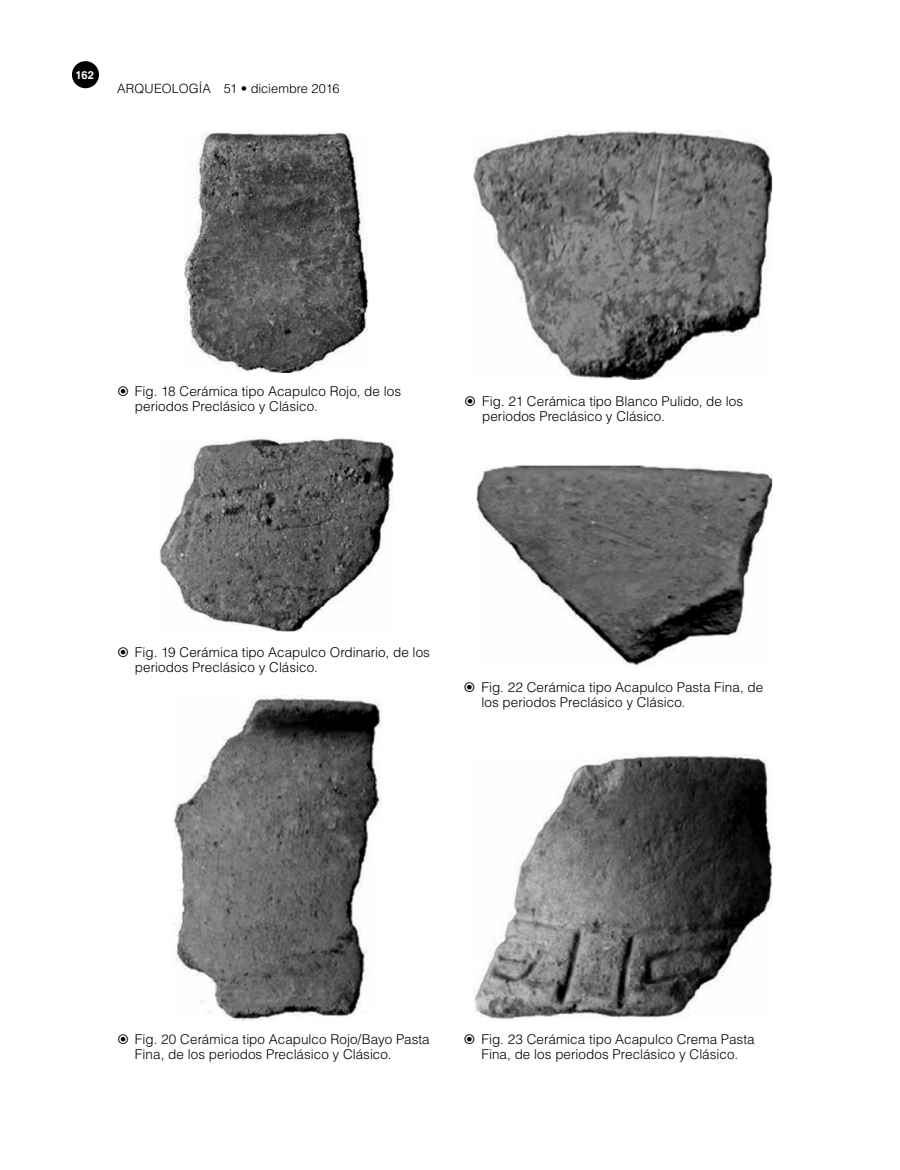
<style>
.page{position:relative;width:900px;height:1170px;background:#fff}
.page>*{position:absolute;margin:0;border:0;box-sizing:border-box;transform-origin:0 0}
.t1{font:300 13.5px/15px "Helvetica LT Std";color:#000}
.t2{font:300 12.75px "Helvetica LT Std";color:#000}
.t3{font:700 11.1px "Helvetica LT Std";color:#fff}
</style>
<div class="page">
<div style="left:72px;top:61px;width:27px;height:27px;background:#000;border-radius:50%"></div>
<img style="left:184px;top:132px;width:185px;height:241px">
<img style="left:159px;top:438px;width:235px;height:193px">
<img style="left:173px;top:695px;width:209px;height:325px">
<img style="left:473px;top:130px;width:300px;height:250px">
<img style="left:476px;top:465px;width:297px;height:201px">
<img style="left:474px;top:755px;width:299px;height:264px">
<p class="t3" style="left:75px;top:68px;width:20px">162</p>
<p class="t2" style="left:117px;top:81px;width:224px">ARQUEOLOGÍA 51 • diciembre 2016</p>
<p class="t1" style="left:135px;top:384px;width:268px">Fig. 18 Cerámica tipo Acapulco Rojo, de los periodos Preclásico y Clásico.</p>
<p class="t1" style="left:482px;top:393px;width:263px">Fig. 21 Cerámica tipo Blanco Pulido, de los periodos Preclásico y Clásico.</p>
<p class="t1" style="left:135px;top:644px;width:297px">Fig. 19 Cerámica tipo Acapulco Ordinario, de los periodos Preclásico y Clásico.</p>
<p class="t1" style="left:481px;top:680px;width:283px">Fig. 22 Cerámica tipo Acapulco Pasta Fina, de los periodos Preclásico y Clásico.</p>
<p class="t1" style="left:135px;top:1031px;width:296px">Fig. 20 Cerámica tipo Acapulco Rojo/Bayo Pasta<br>Fina, de los periodos Preclásico y Clásico.</p>
<p class="t1" style="left:481px;top:1031px;width:275px">Fig. 23 Cerámica tipo Acapulco Crema Pasta<br>Fina, de los periodos Preclásico y Clásico.</p>
</div>
